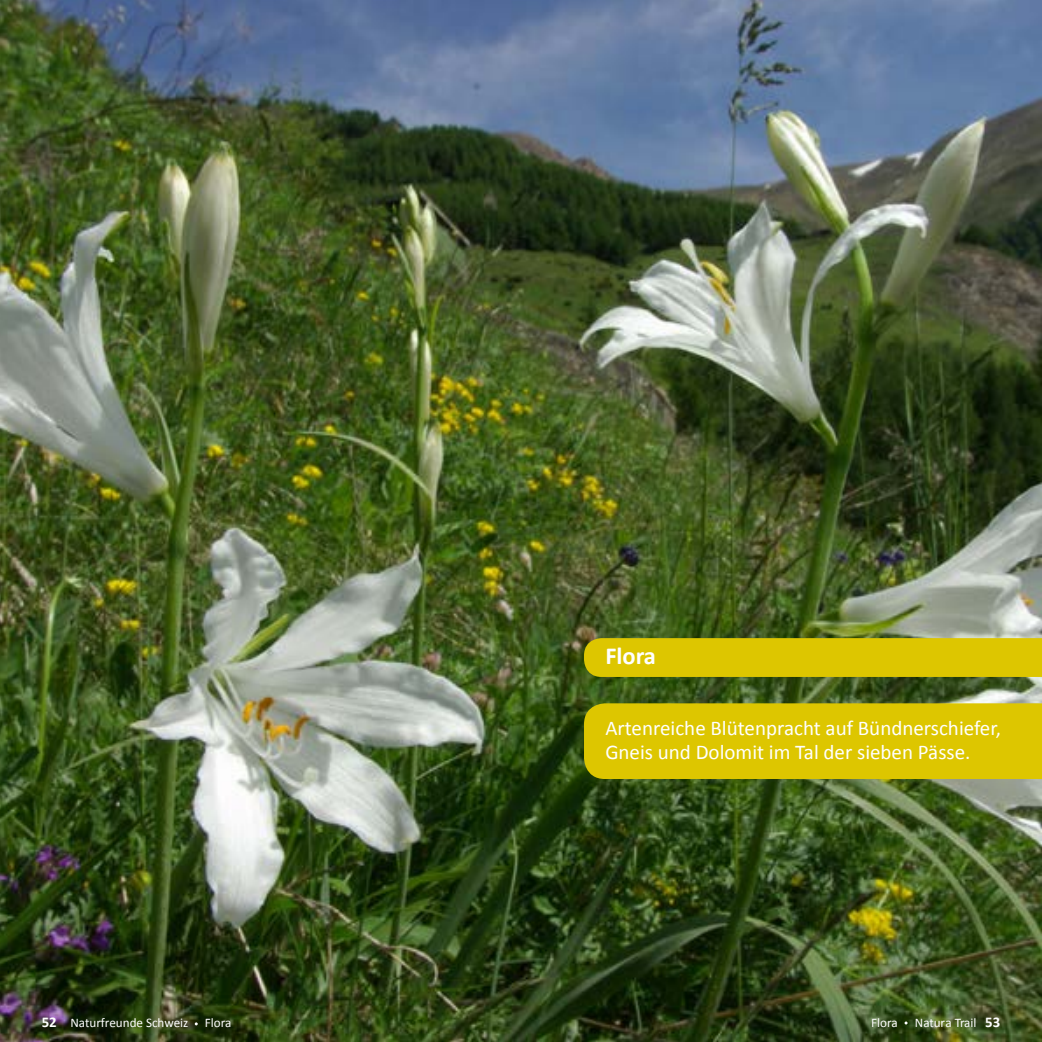
<style>
.page{position:relative;width:1042px;height:1042px;background:#fff}
.page>*{position:absolute;margin:0;border:0;box-sizing:border-box;transform-origin:0 0}
.t1{font:700 24.5px "Calibri";color:#fff}
.t2{font:21px/23.6px "Calibri";color:#fff}
.t3{font:13.12px "Calibri";color:#fff}
.s1{font-weight:700;font-size:14.88px}
</style>
<div class="page">
<img style="left:0;top:0;width:1041px;height:1042px">
<div style="left:584px;top:638px;width:457px;height:39px;background:#ddc600"></div>
<div style="left:584px;top:703px;width:457px;height:76px;background:#ddc600"></div>
<p class="t1" style="left:605px;top:645px;width:52px">Flora</p>
<p class="t2" style="left:605px;top:718px;width:397px">Artenreiche Blütenpracht auf Bündnerschiefer,<br>Gneis und Dolomit im Tal der sieben Pässe.</p>
<p class="t3" style="left:42px;top:1017px;width:148px"><span class="s1">52</span> Naturfreunde Schweiz</p>
<p class="t3" style="left:205px;top:1017px;width:28px">Flora</p>
<p class="t3" style="left:871px;top:1017px;width:28px">Flora</p>
<p class="t3" style="left:915px;top:1017px;width:87px">Natura Trail <span class="s1">53</span></p>
</div>
